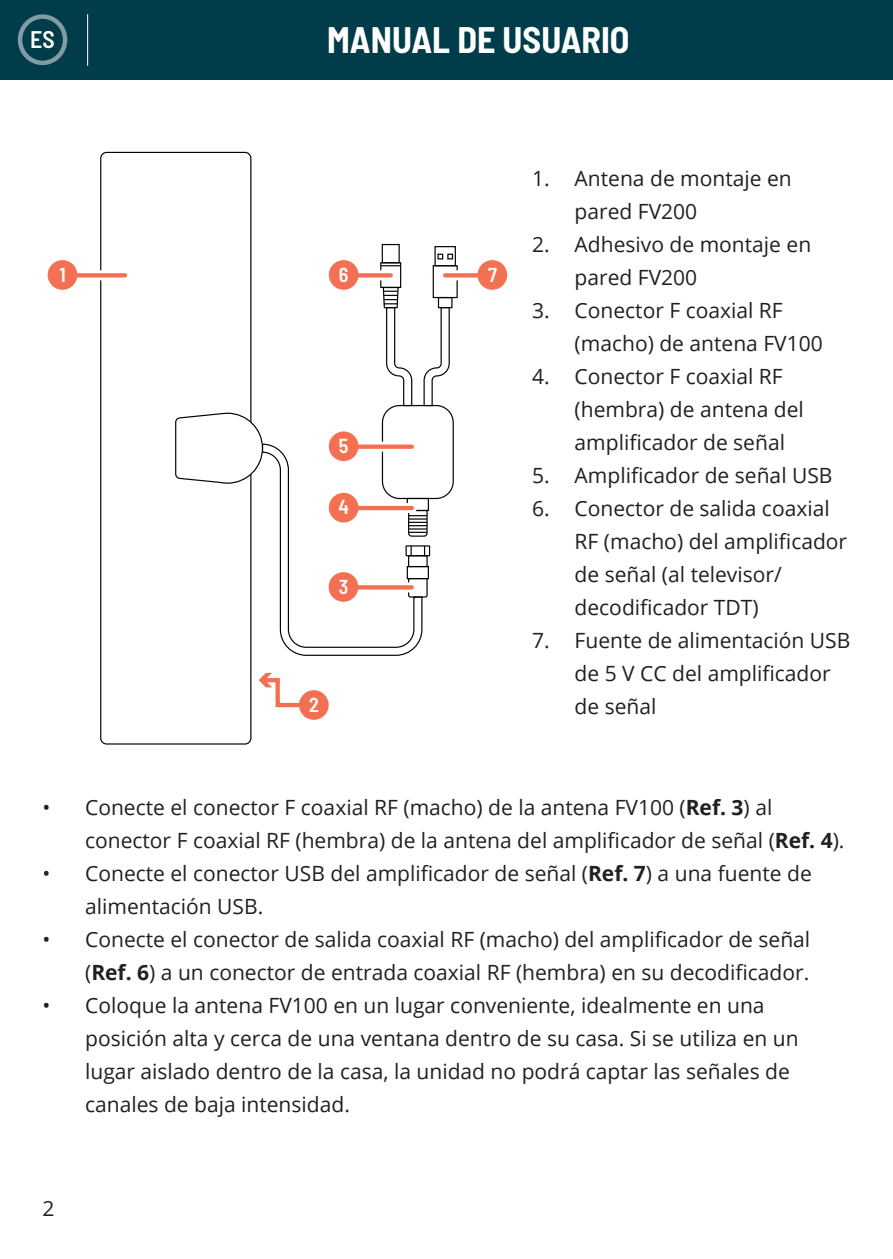
<style>
.page{position:relative;width:893px;height:1259px;background:#fff}
.page>*{position:absolute;margin:0;border:0;box-sizing:border-box;transform-origin:0 0}
.t1{font:700 semi-condensed 36px "Barlow";color:#fff}
.t2{font:600 semi-condensed 24px "Barlow";color:#fff}
.t3{font:21px/33px "Open Sans";color:#231f20}
.t4{font:600 semi-condensed 20.1px "Barlow";color:#fff}
.s1{font-weight:700}
</style>
<div class="page">
<div style="left:0;top:0;width:892px;height:80px;background:#003c49"></div>
<hr style="left:87px;top:14px;width:1px;height:52px;background:#fff">
<div style="left:18px;top:14px;width:49px;height:51px;border:5px solid #fff;border-radius:50%"></div>
<div style="left:381px;top:405px;width:72px;height:94px;border:1px solid #040503;border-radius:17px"></div>
<div style="left:380px;top:262px;width:21px;height:26px;border:1px solid #040503"></div>
<div style="left:381px;top:244px;width:18px;height:19px;border:1px solid #040503"></div>
<svg style="left:380px;top:265px;width:20px;height:1px"></svg>
<div style="left:432px;top:265px;width:25px;height:33px;border:1px solid #040503"></div>
<div style="left:434px;top:246px;width:21px;height:20px;border:1px solid #040503"></div>
<svg style="left:437px;top:254px;width:16px;height:5px"></svg>
<svg style="left:357px;top:270px;width:33px;height:10px"></svg>
<svg style="left:358px;top:273px;width:32px;height:4px"></svg>
<div style="left:328px;top:260px;width:30px;height:30px;background:#f37052;border-radius:50%"></div>
<svg style="left:445px;top:270px;width:32px;height:10px"></svg>
<svg style="left:445px;top:273px;width:32px;height:4px"></svg>
<div style="left:477px;top:260px;width:30px;height:30px;background:#f37052;border-radius:50%"></div>
<div style="left:100px;top:152px;width:151px;height:592px;border:1px solid #040503;border-radius:6px"></div>
<svg style="left:175px;top:286px;width:275px;height:370px"></svg>
<svg style="left:76px;top:270px;width:52px;height:10px"></svg>
<svg style="left:77px;top:273px;width:48px;height:4px"></svg>
<div style="left:48px;top:260px;width:29px;height:30px;background:#f37052;border-radius:50%"></div>
<div style="left:299px;top:690px;width:29px;height:30px;background:#f37052;border-radius:50%"></div>
<svg style="left:258px;top:673px;width:45px;height:36px"></svg>
<p class="t2" style="left:30px;top:26px;width:26px">ES</p>
<h1 class="t1" style="left:327px;top:19px;width:304px">MANUAL DE USUARIO</h1>
<p class="t4" style="left:59px;top:263px;width:8px">1</p>
<p class="t4" style="left:339px;top:263px;width:11px">6</p>
<p class="t4" style="left:487px;top:263px;width:10px">7</p>
<p class="t4" style="left:339px;top:434px;width:11px">5</p>
<p class="t4" style="left:338px;top:496px;width:12px">4</p>
<p class="t4" style="left:338px;top:575px;width:11px">3</p>
<p class="t4" style="left:309px;top:693px;width:11px">2</p>
<p class="t3" style="left:574px;top:164px;width:218px;text-indent:-43px">1. Antena de montaje en pared FV200</p>
<p class="t3" style="left:574px;top:230px;width:238px;text-indent:-43px">2. Adhesivo de montaje en pared FV200</p>
<p class="t3" style="left:574px;top:296px;width:249px;text-indent:-43px">3. Conector F coaxial RF (macho) de antena FV100</p>
<p class="t3" style="left:574px;top:362px;width:231px;text-indent:-43px">4. Conector F coaxial RF (hembra) de antena del amplificador de señal</p>
<p class="t3" style="left:531px;top:461px;width:302px">5. Amplificador de señal USB</p>
<p class="t3" style="left:574px;top:494px;width:274px;text-indent:-43px">6. Conector de salida coaxial<br>RF (macho) del amplificador de señal (al televisor/ decodificador TDT)</p>
<p class="t3" style="left:574px;top:626px;width:277px;text-indent:-43px">7. Fuente de alimentación USB de 5 V CC del amplificador de señal</p>
<p class="t3" style="left:85px;top:793px;width:760px;text-indent:-43px">• Conecte el conector F coaxial RF (macho) de la antena FV100 (<span class="s1">Ref. 3</span>) al conector F coaxial RF (hembra) de la antena del amplificador de señal (<span class="s1">Ref. 4</span>).</p>
<p class="t3" style="left:85px;top:859px;width:727px;text-indent:-43px">• Conecte el conector USB del amplificador de señal (<span class="s1">Ref. 7</span>) a una fuente de alimentación USB.</p>
<p class="t3" style="left:43px;top:925px;width:768px;text-align:right">• Conecte el conector de salida coaxial RF (macho) del amplificador de señal (<span class="s1">Ref. 6</span>) a un conector de entrada coaxial RF (hembra) en su decodificador.</p>
<p class="t3" style="left:85px;top:991px;width:714px;text-indent:-43px">• Coloque la antena FV100 en un lugar conveniente, idealmente en una posición alta y cerca de una ventana dentro de su casa. Si se utiliza en un lugar aislado dentro de la casa, la unidad no podrá captar las señales de canales de baja intensidad.</p>
<p class="t3" style="left:43px;top:1194px;width:14px">2</p>
</div>
